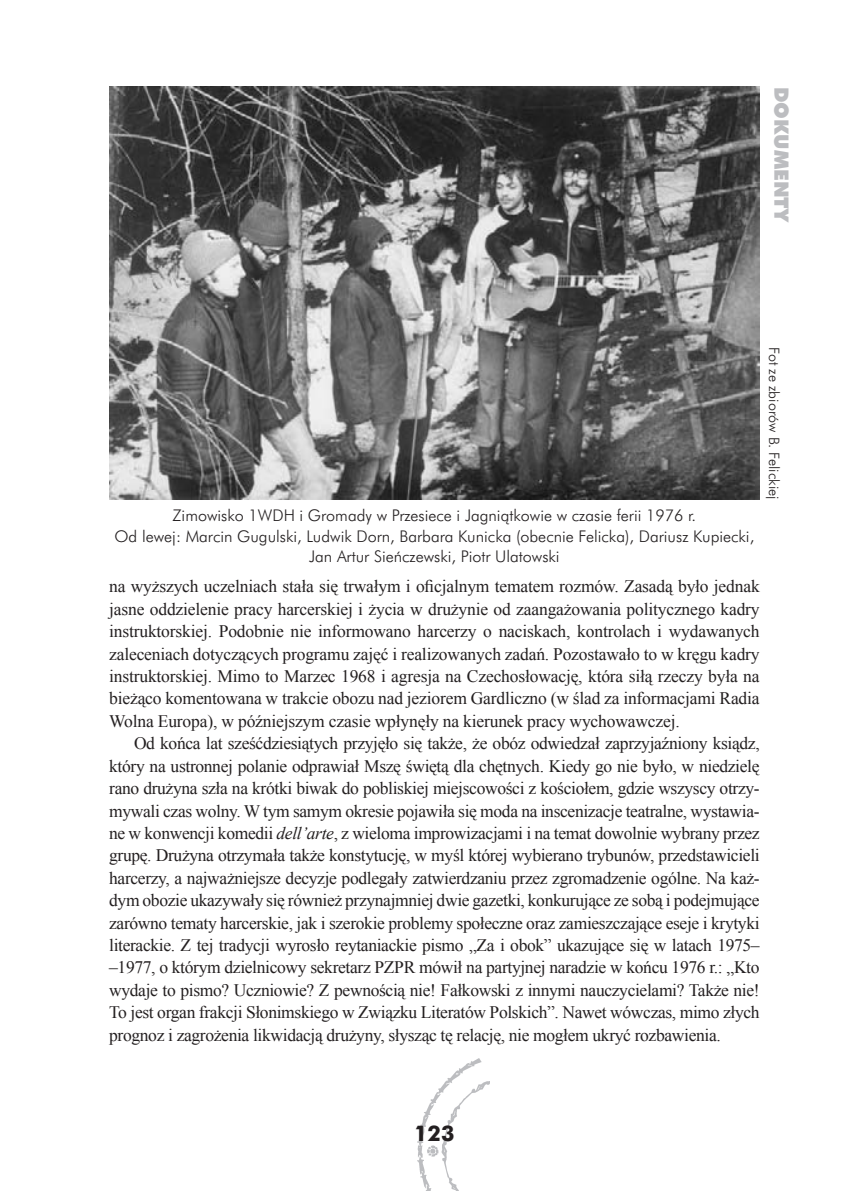
<style>
.page{position:relative;width:844px;height:1191px;background:#fff}
.page>*{position:absolute;margin:0;border:0;box-sizing:border-box;transform-origin:0 0}
.t1{font:700 21px "Futura PL";color:#231f20}
.t2{font:19.25px "Futura X Blk PL";color:#bcbdc0}
.t3{font:17.5px "Times New Roman";letter-spacing:-.02em;color:#231f20}
.t4{font:15.75px/20.1px "Futura Lt PL";color:#231f20;text-align:center}
.t5{font:14px "Futura Lt PL";color:#231f20}
.s1{font-style:italic}
</style>
<div class="page">
<img style="left:418px;top:1058px;width:72px;height:133px">
<img style="left:109px;top:87px;width:650px;height:413px">
<p class="t2" style="left:793px;top:87px;width:138px;rotate:90deg">DOKUMENTY</p>
<p class="t4" style="left:114px;top:505px;width:641px">Zimowisko 1WDH i Gromady w Przesiece i Jagniątkowie w czasie ferii 1976 r.<br>Od lewej: Marcin Gugulski, Ludwik Dorn, Barbara Kunicka (obecnie Felicka), Dariusz Kupiecki,<br>Jan Artur Sieńczewski, Piotr Ulatowski</p>
<p class="t5" style="left:782px;top:347px;width:154px;rotate:90deg">Fot ze zbiorów B. Felickiej</p>
<p class="t3" style="left:109px;top:575px;width:652px">na wyższych uczelniach stała się trwałym i oficjalnym tematem rozmów. Zasadą było jednak</p>
<p class="t3" style="left:109px;top:597px;width:651px">jasne oddzielenie pracy harcerskiej i życia w drużynie od zaangażowania politycznego kadry</p>
<p class="t3" style="left:109px;top:619px;width:651px">instruktorskiej. Podobnie nie informowano harcerzy o naciskach, kontrolach i wydawanych</p>
<p class="t3" style="left:109px;top:642px;width:652px">zaleceniach dotyczących programu zajęć i realizowanych zadań. Pozostawało to w kręgu kadry</p>
<p class="t3" style="left:109px;top:664px;width:651px">instruktorskiej. Mimo to Marzec 1968 i agresja na Czechosłowację, która siłą rzeczy była na</p>
<p class="t3" style="left:109px;top:687px;width:651px">bieżąco komentowana w trakcie obozu nad jeziorem Gardliczno (w ślad za informacjami Radia</p>
<p class="t3" style="left:109px;top:709px;width:572px">Wolna Europa), w późniejszym czasie wpłynęły na kierunek pracy wychowawczej.</p>
<p class="t3" style="left:134px;top:731px;width:627px">Od końca lat sześćdziesiątych przyjęło się także, że obóz odwiedzał zaprzyjaźniony ksiądz,</p>
<p class="t3" style="left:109px;top:754px;width:651px">który na ustronnej polanie odprawiał Mszę świętą dla chętnych. Kiedy go nie było, w niedzielę</p>
<p class="t3" style="left:109px;top:776px;width:651px">rano drużyna szła na krótki biwak do pobliskiej miejscowości z kościołem, gdzie wszyscy otrzy-</p>
<p class="t3" style="left:109px;top:799px;width:651px">mywali czas wolny. W tym samym okresie pojawiła się moda na inscenizacje teatralne, wystawia-</p>
<p class="t3" style="left:109px;top:821px;width:651px">ne w konwencji komedii <span class="s1">dell’arte</span>, z wieloma improwizacjami i na temat dowolnie wybrany przez</p>
<p class="t3" style="left:109px;top:843px;width:652px">grupę. Drużyna otrzymała także konstytucję, w myśl której wybierano trybunów, przedstawicieli</p>
<p class="t3" style="left:109px;top:866px;width:651px">harcerzy, a najważniejsze decyzje podlegały zatwierdzaniu przez zgromadzenie ogólne. Na każ-</p>
<p class="t3" style="left:109px;top:888px;width:651px">dym obozie ukazywały się również przynajmniej dwie gazetki, konkurujące ze sobą i podejmujące</p>
<p class="t3" style="left:109px;top:911px;width:651px">zarówno tematy harcerskie, jak i szerokie problemy społeczne oraz zamieszczające eseje i krytyki</p>
<p class="t3" style="left:109px;top:933px;width:652px">literackie. Z tej tradycji wyrosło reytaniackie pismo „Za i obok” ukazujące się w latach 1975–</p>
<p class="t3" style="left:109px;top:955px;width:651px">–1977, o którym dzielnicowy sekretarz PZPR mówił na partyjnej naradzie w końcu 1976 r.: „Kto</p>
<p class="t3" style="left:109px;top:978px;width:652px">wydaje to pismo? Uczniowie? Z pewnością nie! Fałkowski z innymi nauczycielami? Także nie!</p>
<p class="t3" style="left:109px;top:1000px;width:651px">To jest organ frakcji Słonimskiego w Związku Literatów Polskich”. Nawet wówczas, mimo złych</p>
<p class="t3" style="left:109px;top:1023px;width:613px">prognoz i zagrożenia likwidacją drużyny, słysząc tę relację, nie mogłem ukryć rozbawienia.</p>
<p class="t1" style="left:414px;top:1120px;width:42px">123</p>
</div>
